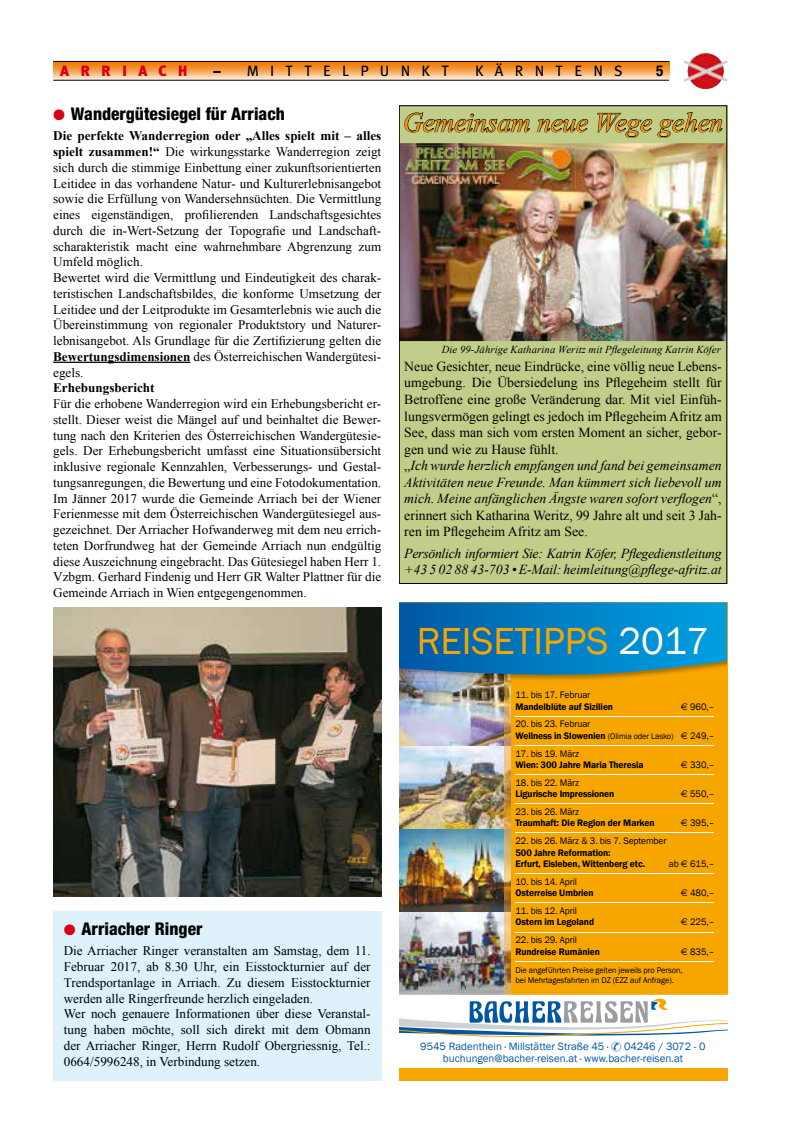
<style>
.page{position:relative;width:798px;height:1134px;background:#fff}
.page>*{position:absolute;margin:0;border:0;box-sizing:border-box;transform-origin:0 0}
.t1{font:38.75px "Franklin Gothic";color:#f7a600}
.t2{font:italic 27.5px "Times New Roman";letter-spacing:-.01em;color:#f09415}
.t3{font:800 condensed 17.5px "Helvetica Neue";color:#000}
.t4{font:15px "Meta Fiz";letter-spacing:.75em;color:#000}
.t5{font:900 15px "Meta Plus";letter-spacing:.75em;color:#d90014}
.t6{font:700 condensed 15px "Helvetica Neue";color:#000}
.t7{font:13.75px/16.5px "Times New Roman";color:#000}
.t8{font:italic 13.75px/16.5px "Times New Roman";letter-spacing:-.02em;color:#000}
.t9{font:13.12px/15.8px "Times New Roman";color:#000}
.t10{font:700 13.12px "Times New Roman";color:#000}
.t11{font:10.88px/12.4px "Franklin Gothic";color:#0056a3}
.t12{font:italic 10.62px "Times New Roman";letter-spacing:.01em;color:#000}
.t13{font:9.75px/11.5px "Franklin Gothic";letter-spacing:-.01em;color:#000}
.t14{font:600 9.75px/11.5px "Franklin Gothic";letter-spacing:-.01em;color:#000}
.t15{font:8.5px/10.2px "Franklin Gothic";letter-spacing:-.01em;color:#000}
.s1{font-family:"Meta Plus";font-weight:900}
.s2{color:#d90014}
.s3{font-weight:700}
.s4{font-style:italic}
.s5{color:#fff}
.s6{font-family:"Euro Sans"}
.s7{font-weight:600}
.s8{font-size:8.5px}
</style>
<div class="page">
<div style="left:53px;top:912px;width:328px;height:169px;background:#dff2fb"></div>
<svg style="left:53px;top:62px;width:616px;height:18px;background:#f2a85d"></svg>
<hr style="left:53px;top:61px;width:616px;height:1px;background:#000">
<img style="left:683px;top:53px;width:44px;height:36px">
<hr style="left:53px;top:80px;width:616px;height:1px;background:#000">
<div style="left:399px;top:602px;width:327px;height:479px;background:#f7a600"></div>
<hr style="left:515px;top:716px;width:199px;height:1px;background:#fff">
<hr style="left:515px;top:745px;width:199px;height:1px;background:#fff">
<hr style="left:515px;top:774px;width:199px;height:1px;background:#fff">
<hr style="left:515px;top:803px;width:199px;height:1px;background:#fff">
<hr style="left:515px;top:832px;width:199px;height:1px;background:#fff">
<hr style="left:515px;top:873px;width:199px;height:1px;background:#fff">
<hr style="left:515px;top:902px;width:199px;height:1px;background:#fff">
<hr style="left:515px;top:931px;width:199px;height:1px;background:#fff">
<hr style="left:515px;top:961px;width:199px;height:1px;background:#fff">
<img style="left:399px;top:681px;width:105px;height:66px">
<img style="left:399px;top:747px;width:105px;height:82px">
<img style="left:399px;top:829px;width:105px;height:83px">
<img style="left:399px;top:912px;width:105px;height:83px">
<img style="left:504px;top:681px;width:6px;height:314px">
<img style="left:399px;top:680px;width:111px;height:1px">
<svg style="left:399px;top:602px;width:327px;height:78px;background:#177fb1"></svg>
<div style="left:399px;top:995px;width:327px;height:72px;background:#fff"></div>
<div style="left:399px;top:105px;width:327px;height:479px;background:#c1ce89"></div>
<img style="left:401px;top:143px;width:323px;height:198px">
<img style="left:403px;top:146px;width:172px;height:43px">
<img style="left:402px;top:147px;width:171px;height:38px">
<svg style="left:404px;top:112px;width:126px;height:21px"></svg>
<svg style="left:537px;top:119px;width:51px;height:14px"></svg>
<svg style="left:597px;top:112px;width:125px;height:26px"></svg>
<div style="left:399px;top:105px;width:327px;height:479px;border:1px solid #000"></div>
<hr style="left:53px;top:362px;width:137px;height:1px;background:#000">
<img style="left:53px;top:608px;width:328px;height:288px">
<svg style="left:399px;top:998px;width:327px;height:40px"></svg>
<p class="t5" style="left:60px;top:62px;width:129px">ARRIACH</p>
<p class="t4" style="left:213px;top:62px;width:237px"><span class="s1">–</span> MITTELPUNKT</p>
<p class="t4" style="left:475px;top:62px;width:149px">KÄRNTENS</p>
<p class="t6" style="left:656px;top:62px;width:9px">5</p>
<h3 class="t3" style="left:53px;top:103px;width:233px"><span class="s2">●</span> Wandergütesiegel für Arriach</h3>
<p class="t9" style="left:53px;top:128px;width:329px"><span class="s3">Die perfekte Wanderregion oder „Alles spielt mit – alles spielt zusammen!“</span> Die wirkungsstarke Wanderregion zeigt sich durch die stimmige Einbettung einer zukunftsorientierten Leitidee in das vorhandene Natur- und Kulturerlebnisangebot sowie die Erfüllung von Wandersehnsüchten. Die Vermittlung eines eigenständigen, profilierenden Landschaftsgesichtes durch die in-Wert-Setzung der Topografie und Landschaft&shy;scharakteristik macht eine wahrnehmbare Abgrenzung zum Umfeld möglich.<br>Bewertet wird die Vermittlung und Eindeutigkeit des charak&shy;teristischen Landschaftsbildes, die konforme Umsetzung der Leitidee und der Leitprodukte im Gesamterlebnis wie auch die Übereinstimmung von regionaler Produktstory und Naturer&shy;lebnisangebot. Als Grundlage für die Zertifizierung gelten die <span class="s3">Bewertungsdimensionen</span> des Österreichischen Wandergütesi&shy;egels.</p>
<p class="t10" style="left:53px;top:379px;width:103px">Erhebungsbericht</p>
<p class="t9" style="left:53px;top:396px;width:329px;text-align:justify">Für die erhobene Wanderregion wird ein Erhebungsbericht er&shy;stellt. Dieser weist die Mängel auf und beinhaltet die Bewer&shy;tung nach den Kriterien des Österreichischen Wandergütesie&shy;gels. Der Erhebungsbericht umfasst eine Situationsübersicht inklusive regionale Kennzahlen, Verbesserungs- und Gestal&shy;tungsanregungen, die Bewertung und eine Fotodokumentation.<br>Im Jänner 2017 wurde die Gemeinde Arriach bei der Wiener Ferienmesse mit dem Österreichischen Wandergütesiegel aus&shy;gezeichnet. Der Arriacher Hofwanderweg mit dem neu errich&shy;teten Dorfrundweg hat der Gemeinde Arriach nun endgültig diese Auszeichnung eingebracht. Das Gütesiegel haben Herr 1.<br>Vzbgm. Gerhard Findenig und Herr GR Walter Plattner für die Gemeinde Arriach in Wien entgegengenommen.</p>
<h3 class="t3" style="left:64px;top:917px;width:140px"><span class="s2">●</span> Arriacher Ringer</h3>
<p class="t9" style="left:64px;top:943px;width:308px">Die Arriacher Ringer veranstalten am Samstag, dem 11.<br>Februar 2017, ab 8.30 Uhr, ein Eisstockturnier auf der Trendsportanlage in Arriach. Zu diesem Eisstockturnier werden alle Ringerfreunde herzlich eingeladen.<br>Wer noch genauere Informationen über diese Veranstal&shy;tung haben möchte, soll sich direkt mit dem Obmann der Arriacher Ringer, Herrn Rudolf Obergriessnig, Tel.:<br>0664/5996248, in Verbindung setzen.</p>
<h2 class="t2" style="left:403px;top:103px;width:321px">Gemeinsam neue Wege gehen</h2>
<p class="t12" style="left:441px;top:342px;width:280px">Die 99-Jährige Katharina Weritz mit Pflegeleitung Katrin Kö fer</p>
<p class="t7" style="left:404px;top:358px;width:319px">Neue Gesichter, neue Eindrücke, eine völlig neue Lebens&shy;umgebung. Die Übersiedelung ins Pflegeheim stellt für Betroffene eine große Veränderung dar. Mit viel Einfüh&shy;lungsvermögen gelingt es jedoch im Pflegeheim Afritz am See, dass man sich vom ersten Moment an sicher, gebor&shy;gen und wie zu Hause fühlt.<br>„<span class="s4">Ich wurde herzlich empfangen und fand bei gemeinsamen Aktivitäten neue Freunde. Man kümmert sich liebevoll um mich. Meine anfänglichen Ängste waren sofort verflogen</span>“, erinnert sich Katharina Weritz, 99 Jahre alt und seit 3 Jah&shy;ren im Pflegeheim Afritz am See.</p>
<p class="t8" style="left:404px;top:544px;width:319px">Persönlich informiert Sie: Katrin Köfer, Pflegedienstleitung +43 5 02 88 43-703 • E-Mail: heimleitung@pflege-afritz.at</p>
<h1 class="t1" style="left:416px;top:617px;width:294px">REISETIPPS <span class="s5">2017</span></h1>
<p class="t13" style="left:515px;top:689px;width:76px">11. bis 17. Februar</p>
<p class="t14" style="left:515px;top:701px;width:99px">Mandelblüte auf Sizilien</p>
<p class="t13" style="left:680px;top:701px;width:35px"><span class="s6">€</span> 960,–</p>
<p class="t13" style="left:515px;top:719px;width:200px">20. bis 23. Februar<br><span class="s7">Wellness in Slowenien</span> <span class="s8">(Olimia oder Lasko)</span> <span class="s6">€</span> 249,–</p>
<p class="t13" style="left:515px;top:748px;width:65px">17. bis 19. März</p>
<p class="t14" style="left:515px;top:759px;width:129px">Wien: 300 Jahre Maria Theresia</p>
<p class="t13" style="left:680px;top:759px;width:35px"><span class="s6">€</span> 330,–</p>
<p class="t13" style="left:515px;top:777px;width:65px">18. bis 22. März</p>
<p class="t14" style="left:515px;top:788px;width:100px">Ligurische Impressionen</p>
<p class="t13" style="left:680px;top:788px;width:35px"><span class="s6">€</span> 550,–</p>
<p class="t13" style="left:515px;top:806px;width:65px">23. bis 26. März</p>
<p class="t14" style="left:515px;top:817px;width:140px">Traumhaft: Die Region der Marken</p>
<p class="t13" style="left:680px;top:818px;width:35px"><span class="s6">€</span> 395,–</p>
<p class="t13" style="left:515px;top:835px;width:152px">22. bis 26. März &amp; 3. bis 7. September</p>
<p class="t14" style="left:515px;top:847px;width:131px">500 Jahre Reformation:<br>Erfurt, Eisleben, Wittenberg etc.</p>
<p class="t13" style="left:668px;top:858px;width:47px">ab <span class="s6">€</span> 615,–</p>
<p class="t13" style="left:515px;top:876px;width:63px">10. bis 14. April</p>
<p class="t14" style="left:515px;top:887px;width:80px">Osterreise Umbrien</p>
<p class="t13" style="left:680px;top:887px;width:35px"><span class="s6">€</span> 480,–</p>
<p class="t13" style="left:515px;top:905px;width:63px">11. bis 12. April</p>
<p class="t14" style="left:515px;top:916px;width:80px">Ostern im Legoland</p>
<p class="t13" style="left:680px;top:917px;width:35px"><span class="s6">€</span> 225,–</p>
<p class="t13" style="left:515px;top:934px;width:63px">22. bis 29. April</p>
<p class="t14" style="left:515px;top:946px;width:86px">Rundreise Rumänien</p>
<p class="t13" style="left:680px;top:946px;width:35px"><span class="s6">€</span> 835,–</p>
<p class="t15" style="left:515px;top:965px;width:168px">Die angeführten Preise gelten jeweils pro Person, bei Mehrtagesfahrten im DZ (EZZ auf Anfrage).</p>
<p class="t11" style="left:420px;top:1040px;width:189px">9545 Radenthein · Millstätter Straße 45 ·</p>
<p class="t11" style="left:443px;top:1040px;width:264px;text-indent:181px">04246 / 3072 - 0 buchungen@bacher-reisen.at · www.bacher-reisen.at</p>
</div>
